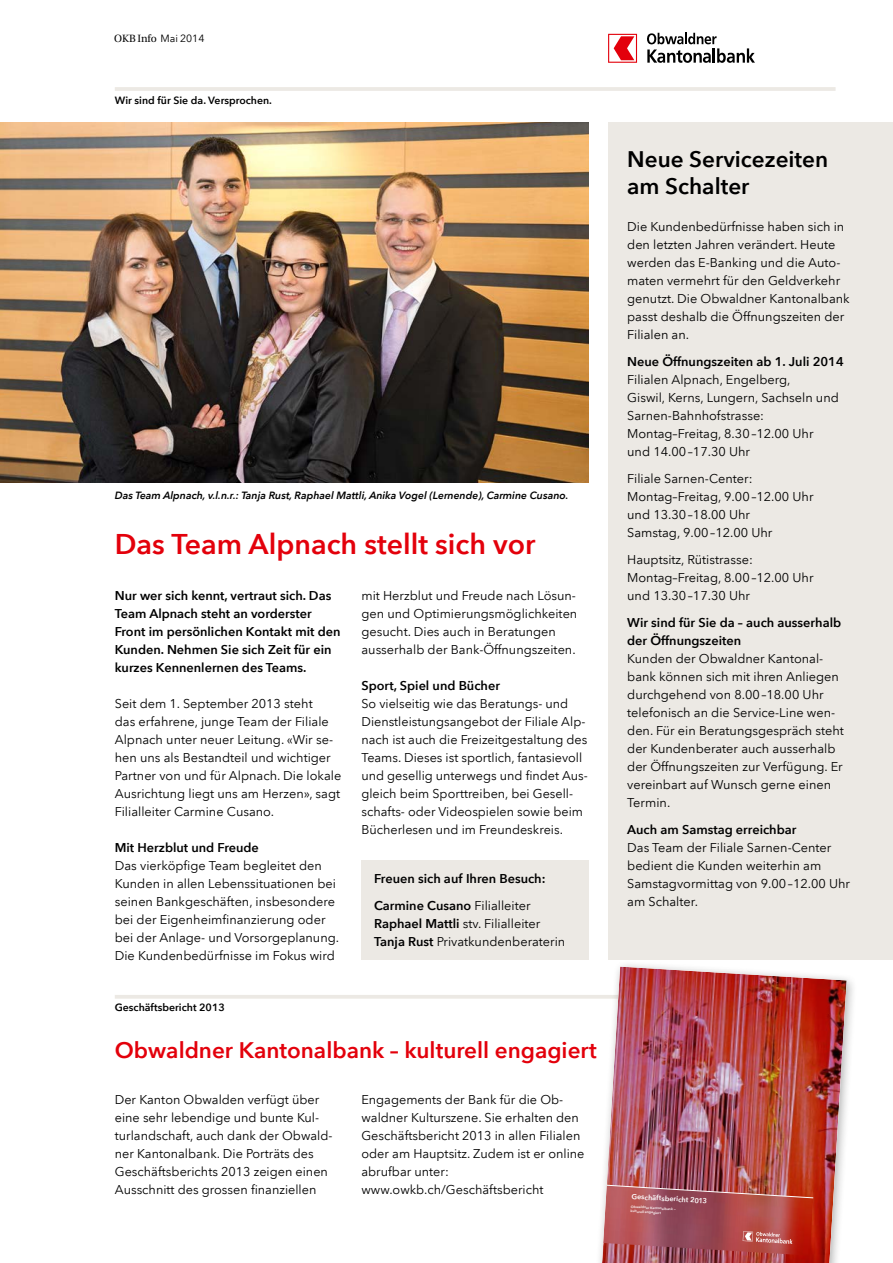
<style>
.page{position:relative;width:893px;height:1263px;background:#fff}
.page>*{position:absolute;margin:0;border:0;box-sizing:border-box;transform-origin:0 0}
.Titel_19_22{font:600 28.5px "Avenir Next LT Com";color:#e3000b}
.Titel_15_18{font:600 22.5px "Avenir Next LT Com";color:#e3000b}
.Titel_15_18-2{font:600 22.5px/27px "Avenir Next LT Com";color:#000}
.Grundtext_8_5_12{font:12.75px/18px "Avenir Next LT Com";color:#000}
.Grundtext_8_5_12-2{font:600 12.75px/18px "Avenir Next LT Com";color:#000}
.Lead{font:600 12.75px/18px "Avenir Next LT Com";color:#000}
.Bildlegende{font:italic 600 10.5px "Avenir Next LT Com";color:#000}
.Obertitel_mit_Linie{font:600 10.5px "Avenir Next LT Com";color:#000}
.t1{font:10.5px "Utopia";color:#000}
.t2{font:600 7.2px "Avenir Next LT Com";color:#fff}
.t3{font:600 3.45px/4.7px "Avenir Next LT Com";color:#fff}
.s1{font-family:"Avenir Next LT Com"}
.s2{font-weight:400}
.s3{font-weight:600}
</style>
<div class="page">
<svg style="left:608px;top:34px;width:29px;height:29px"></svg>
<svg style="left:647px;top:33px;width:108px;height:30px"></svg>
<img style="left:0;top:123px;width:589px;height:360px">
<div style="left:361px;top:861px;width:228px;height:99px;background:#ece9e4"></div>
<hr style="left:115px;top:87px;width:721px;height:4px;background:#ece9e4">
<hr style="left:115px;top:995px;width:721px;height:4px;background:#ece9e4">
<div style="left:608px;top:123px;width:285px;height:837px;background:#ece9e4"></div>
<div style="left:594px;top:960px;width:264px;height:303px;background:#000;opacity:.3"></div>
<img style="left:602px;top:966px;width:245px;height:297px">
<img style="left:603px;top:1198px;width:210px;height:57px">
<svg style="left:743px;top:1231px;width:49px;height:13px"></svg>
<img style="left:602px;top:1172px;width:211px;height:26px">
<p class="t1" style="left:114px;top:32px;width:92px">OKB Info <span class="s1">Mai 2014</span></p>
<p class="Obertitel_mit_Linie" style="left:115px;top:94px;width:159px">Wir sind für Sie da. Versprochen.</p>
<p class="Bildlegende" style="left:115px;top:489px;width:455px">Das Team Alpnach, v.l.n.r.: Tanja Rust, Raphael Mattli, Anika Vogel (Lernende), Carmine Cusano.</p>
<p class="Titel_19_22" style="left:115px;top:526px;width:422px">Das Team Alpnach stellt sich vor</p>
<p class="Lead" style="left:115px;top:586px;width:227px">Nur wer sich kennt, vertraut sich. Das Team Alpnach steht an vorderster Front im persönlichen Kontakt mit den Kunden. Nehmen Sie sich Zeit für ein kurzes Kennenlernen des Teams.</p>
<p class="Grundtext_8_5_12" style="left:115px;top:694px;width:228px">Seit dem 1. September 2013 steht<br>das erfahrene, junge Team der Filiale Alpnach unter neuer Leitung. «Wir se&shy;hen uns als Bestandteil und wichtiger Partner von und für Alpnach. Die lokale Ausrichtung liegt uns am Herzen», sagt Filialleiter Carmine Cusano.</p>
<p class="Grundtext_8_5_12-2" style="left:115px;top:838px;width:146px">Mit Herzblut und Freude</p>
<p class="Grundtext_8_5_12" style="left:115px;top:856px;width:226px">Das vierköpfige Team begleitet den Kunden in allen Lebenssituationen bei seinen Bankgeschäften, insbesondere bei der Eigenheimfinanzierung oder bei der Anlage- und Vorsorgeplanung.<br>Die Kundenbedürfnisse im Fokus wird</p>
<p class="Obertitel_mit_Linie" style="left:115px;top:1001px;width:111px">Geschäftsbericht 2013</p>
<p class="Grundtext_8_5_12" style="left:361px;top:586px;width:217px">mit Herzblut und Freude nach Lösun&shy;gen und Optimierungsmöglichkeiten gesucht. Dies auch in Beratungen ausserhalb der Bank-Öffnungszeiten.</p>
<p class="Grundtext_8_5_12-2" style="left:361px;top:676px;width:140px">Sport, Spiel und Bücher</p>
<p class="Grundtext_8_5_12" style="left:361px;top:694px;width:228px">So vielseitig wie das Beratungs- und Dienstleistungsangebot der Filiale Alp&shy;nach ist auch die Freizeitgestaltung des Teams. Dieses ist sportlich, fantasievoll und gesellig unterwegs und findet Aus&shy;gleich beim Sporttreiben, bei Gesell&shy;schafts- oder Videospielen sowie beim Bücherlesen und im Freundeskreis.</p>
<p class="Grundtext_8_5_12-2" style="left:374px;top:870px;width:173px">Freuen sich auf Ihren Besuch:</p>
<p class="Grundtext_8_5_12-2" style="left:374px;top:897px;width:158px">Carmine Cusano <span class="s2">Filialleiter</span></p>
<p class="Grundtext_8_5_12" style="left:374px;top:915px;width:168px"><span class="s3">Raphael Mattli</span> stv. Filialleiter</p>
<p class="Grundtext_8_5_12" style="left:374px;top:933px;width:193px"><span class="s3">Tanja Rust</span> Privatkundenberaterin</p>
<p class="Titel_15_18" style="left:115px;top:1036px;width:483px">Obwaldner Kantonalbank – kulturell engagiert</p>
<p class="Grundtext_8_5_12" style="left:115px;top:1090px;width:219px">Der Kanton Obwalden verfügt über eine sehr lebendige und bunte Kul&shy;turlandschaft, auch dank der Obwald&shy;ner Kantonalbank. Die Porträts des Geschäftsberichts 2013 zeigen einen Ausschnitt des grossen finanziellen</p>
<p class="Grundtext_8_5_12" style="left:361px;top:1090px;width:224px">Engagements der Bank für die Ob&shy;waldner Kulturszene. Sie erhalten den Geschäftsbericht 2013 in allen Filialen oder am Hauptsitz. Zudem ist er online abrufbar unter: www.owkb.ch/Geschäftsbericht</p>
<p class="Titel_15_18-2" style="left:627px;top:145px;width:203px">Neue Servicezeiten am Schalter</p>
<p class="Grundtext_8_5_12" style="left:627px;top:217px;width:224px">Die Kundenbedürfnisse haben sich in den letzten Jahren verändert. Heute werden das E-Banking und die Auto&shy;maten vermehrt für den Geldverkehr genutzt. Die Obwaldner Kantonalbank passt deshalb die Öffnungszeiten der Filialen an.</p>
<p class="Grundtext_8_5_12-2" style="left:627px;top:352px;width:218px">Neue Öffnungszeiten ab 1. Juli 2014</p>
<p class="Grundtext_8_5_12" style="left:627px;top:370px;width:213px">Filialen Alpnach, Engelberg,<br>Giswil, Kerns, Lungern, Sachseln und<br>Sarnen-Bahnhofstrasse:</p>
<p class="Grundtext_8_5_12" style="left:627px;top:424px;width:188px">Montag–Freitag, 8.30–12.00 Uhr und 14.00–17.30 Uhr</p>
<p class="Grundtext_8_5_12" style="left:627px;top:469px;width:127px">Filiale Sarnen-Center:</p>
<p class="Grundtext_8_5_12" style="left:627px;top:487px;width:188px">Montag–Freitag, 9.00–12.00 Uhr und 13.30–18.00 Uhr<br>Samstag, 9.00–12.00 Uhr</p>
<p class="Grundtext_8_5_12" style="left:627px;top:550px;width:127px">Hauptsitz, Rütistrasse:</p>
<p class="Grundtext_8_5_12" style="left:627px;top:568px;width:188px">Montag–Freitag, 8.00–12.00 Uhr und 13.30–17.30 Uhr</p>
<p class="Grundtext_8_5_12-2" style="left:627px;top:613px;width:215px">Wir sind für Sie da – auch ausserhalb der Öffnungszeiten</p>
<p class="Grundtext_8_5_12" style="left:627px;top:649px;width:218px">Kunden der Obwaldner Kantonal&shy;bank können sich mit ihren Anliegen durchgehend von 8.00–18.00 Uhr telefonisch an die Service-Line wen&shy;den. Für ein Beratungsgespräch steht der Kundenberater auch ausserhalb der Öffnungszeiten zur Verfügung. Er vereinbart auf Wunsch gerne einen<br>Termin.</p>
<p class="Grundtext_8_5_12-2" style="left:627px;top:820px;width:171px">Auch am Samstag erreichbar</p>
<p class="Grundtext_8_5_12" style="left:627px;top:838px;width:224px">Das Team der Filiale Sarnen-Center bedient die Kunden weiterhin am<br>Samstagvormittag von 9.00–12.00 Uhr am Schalter.</p>
<p class="t2" style="left:632px;top:1191px;width:77px;rotate:4deg">Geschäftsbericht 2013</p>
<p class="t3" style="left:631px;top:1204px;width:46px;rotate:4deg">Obwaldner Kantonalbank — kulturell engagiert</p>
</div>
